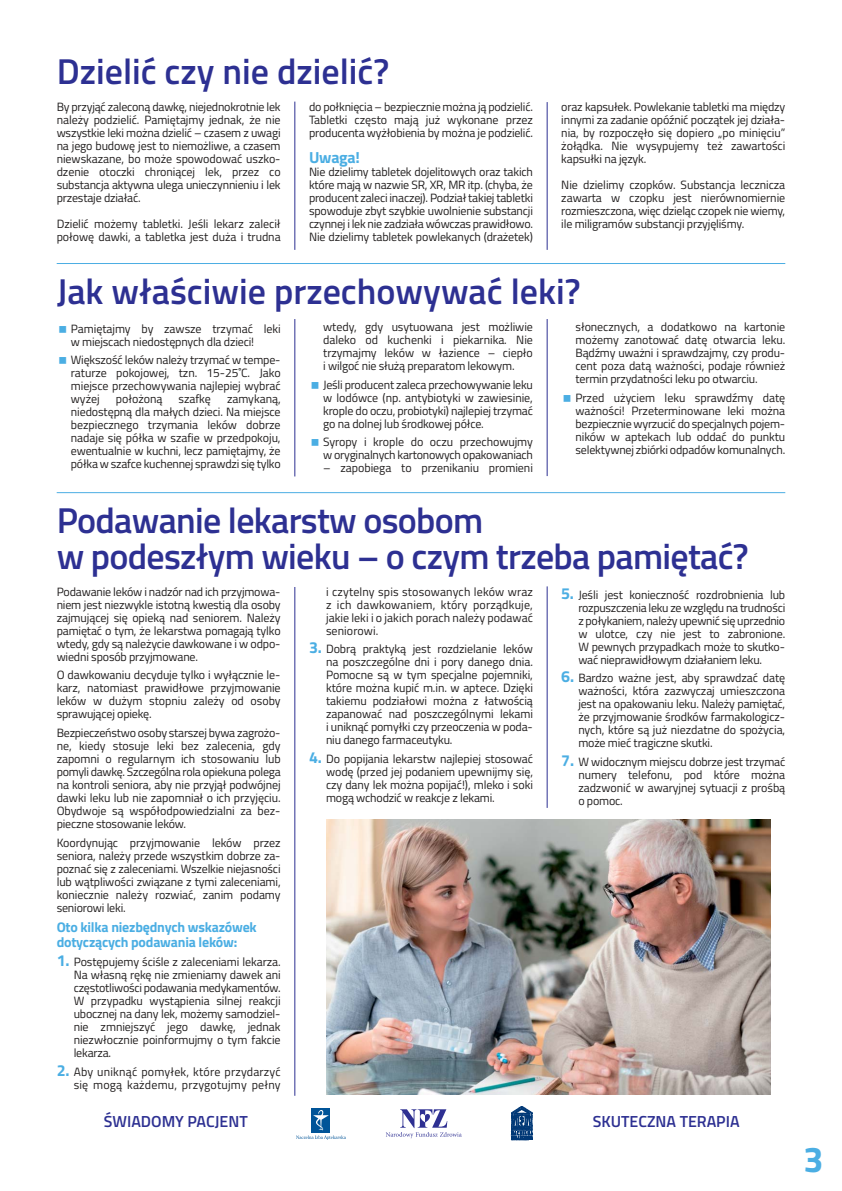
<style>
.page{position:relative;width:842px;height:1191px;background:#fff}
.page>*{position:absolute;margin:0;border:0;box-sizing:border-box;transform-origin:0 0}
.t1{font:600 36px/36px "Titillium";letter-spacing:-.02em;color:#2d3092}
.t2{font:600 36px "Titillium";color:#2d3092}
.t3{font:700 36px "Titillium";color:#4baee3}
.t4{font:600 16px "Titillium";color:#2d3092}
.t5{font:700 16px "Titillium";letter-spacing:-.015em;color:#4baee3}
.t6{font:700 14px/15px "Titillium";letter-spacing:-.015em;color:#4baee3}
.t7{font:12px/13px "Titillium";letter-spacing:-.015em;color:#221f1f;text-align:justify}
.t8{font:12px/13px "Titillium";letter-spacing:.015em;color:#221f1f;text-align:right}
.s1{font-weight:700;font-size:16px;color:#4baee3}
</style>
<div class="page">
<img style="left:326px;top:819px;width:445px;height:275px">
<hr style="left:294px;top:102px;width:1px;height:148px;background:#2d3092">
<hr style="left:547px;top:102px;width:1px;height:148px;background:#2d3092">
<hr style="left:294px;top:319px;width:1px;height:157px;background:#2d3092">
<hr style="left:547px;top:319px;width:1px;height:157px;background:#2d3092">
<hr style="left:294px;top:587px;width:1px;height:508px;background:#2d3092">
<hr style="left:547px;top:586px;width:1px;height:222px;background:#2d3092">
<hr style="left:57px;top:263px;width:728px;height:1px;background:#4baee3">
<hr style="left:57px;top:492px;width:728px;height:1px;background:#4baee3">
<svg style="left:386px;top:1109px;width:76px;height:29px"></svg>
<div style="left:312px;top:1107px;width:18px;height:25px;background:#005498"></div>
<svg style="left:296px;top:1110px;width:50px;height:29px"></svg>
<div style="left:511px;top:1106px;width:22px;height:34px;background:#003876"></div>
<svg style="left:511px;top:1106px;width:22px;height:33px"></svg>
<h1 class="t2" style="left:57px;top:58px;width:334px">Dzielić czy nie dzielić?</h1>
<p class="t7" style="left:57px;top:102px;width:225px">By przyjąć zaleconą dawkę, niejednokrotnie lek należy podzielić. Pamiętajmy jednak, że nie wszystkie leki można dzielić – czasem z uwagi na jego budowę jest to niemożliwe, a czasem niewskazane, bo może spowodować uszko - dze nie otoczki chroniącej lek, przez co substancja aktywna ulega unieczynnieniu i lek przestaje działać.</p>
<p class="t7" style="left:57px;top:219px;width:225px">Dzielić możemy tabletki. Jeśli lekarz zalecił połowę dawki, a tabletka jest duża i trudna</p>
<p class="t7" style="left:309px;top:102px;width:225px">do połknięcia – bezpiecznie można ją podzielić.<br>Tabletki często mają już wykonane przez producenta wyżłobienia by można je podzielić.</p>
<h2 class="t5" style="left:309px;top:152px;width:52px">Uwaga!</h2>
<p class="t7" style="left:309px;top:167px;width:225px">Nie dzielimy tabletek dojelitowych oraz takich które mają w nazwie SR, XR, MR itp. (chyba, że producent zaleci inaczej). Podział takiej tabletki spowoduje zbyt szybkie uwolnienie substancji czynnej i lek nie zadziała wówczas prawidłowo.<br>Nie dzielimy tabletek powlekanych (drażetek)</p>
<p class="t7" style="left:561px;top:102px;width:225px">oraz kapsułek. Powlekanie tabletki ma między innymi za zadanie opóźnić początek jej dzia ła - nia, by rozpoczęło się dopiero „po minięciu” żołądka. Nie wysypujemy też zawartości kapsułki na język.</p>
<p class="t7" style="left:561px;top:180px;width:225px">Nie dzielimy czopków. Substancja lecznicza zawarta w czopku jest nierównomiernie rozmieszczona, więc dzieląc czopek nie wiemy, ile miligramów substancji przyjęliśmy.</p>
<h1 class="t2" style="left:57px;top:278px;width:525px">Jak właściwie przechowywać leki?</h1>
<p class="t7" style="left:71px;top:323px;width:211px">Pamiętajmy by zawsze trzymać leki w miejscach niedostępnych dla dzieci!</p>
<p class="t7" style="left:71px;top:355px;width:211px">Większość leków należy trzymać w tem pe - ra tu rze pokojowej, tzn. 15-25˚C. Jako miejsce przechowywania najlepiej wybrać wyżej</p>
<p class="t7" style="left:116px;top:394px;width:48px">położoną</p>
<p class="t7" style="left:179px;top:394px;width:34px">szafkę</p>
<p class="t7" style="left:71px;top:394px;width:211px;text-indent:156px">zamykaną, niedostępną dla małych dzieci. Na miejsce bezpiecznego trzymania leków dobrze nadaje się półka w szafie w przedpokoju, ewentualnie w kuchni, lecz pamiętajmy, że półka w szafce kuchennej sprawdzi się tylko</p>
<p class="t7" style="left:323px;top:322px;width:211px">wtedy, gdy usytuowana jest możliwie daleko od kuchenki i piekarnika. Nie trzymajmy leków w łazience – ciepło i wilgoć nie służą preparatom lekowym.</p>
<p class="t7" style="left:323px;top:379px;width:211px">Jeśli producent zaleca przechowywanie leku w lodówce (np. antybiotyki w zawiesinie, krople do oczu, probiotyki) najlepiej trzymać go na dolnej lub środkowej półce.</p>
<p class="t7" style="left:323px;top:437px;width:211px">Syropy i krople do oczu przechowujmy w oryginalnych kartonowych opakowaniach</p>
<p class="t7" style="left:323px;top:463px;width:211px">– zapobiega to przenikaniu promieni</p>
<p class="t7" style="left:575px;top:322px;width:211px">słonecznych, a dodatkowo na kartonie możemy zanotować datę otwarcia leku.<br>Bądźmy uważni i sprawdzajmy, czy pro du - cent poza datą ważności, podaje również termin przydatności leku po otwarciu.</p>
<p class="t7" style="left:575px;top:392px;width:211px">Przed użyciem leku sprawdźmy datę ważności! Przeterminowane leki można bezpiecznie wyrzucić do specjalnych po jem - ni ków w aptekach lub oddać do punktu selektywnej zbiórki odpadów komunalnych.</p>
<h1 class="t1" style="left:57px;top:506px;width:694px">Podawanie lekarstw osobom<br>w podeszłym wieku – o czym trzeba pamiętać?</h1>
<p class="t7" style="left:57px;top:586px;width:225px">Podawanie leków i nadzór nad ich przyj mo wa - niem jest niezwykle istotną kwestią dla osoby zajmującej się opieką nad seniorem. Należy pamiętać o tym, że lekarstwa pomagają tylko wtedy, gdy są należycie dawkowane i w od po - wied ni sposób przyjmowane.</p>
<p class="t7" style="left:57px;top:670px;width:225px">O dawkowaniu decyduje tylko i wyłącznie le - karz, natomiast prawidłowe przyjmowanie leków w dużym stopniu zależy od osoby sprawującej opiekę.</p>
<p class="t7" style="left:57px;top:727px;width:225px">Bezpieczeństwo osoby starszej bywa za gro żo - ne, kiedy stosuje leki bez zalecenia, gdy zapomni o regularnym ich stosowaniu lub pomyli dawkę. Szczególna rola opiekuna polega na kontroli seniora, aby nie przyjął podwójnej dawki leku lub nie zapomniał o ich przyjęciu.<br>Obydwoje są współodpowiedzialni za bez - piecz ne stosowanie leków.</p>
<p class="t7" style="left:57px;top:837px;width:225px">Koordynując przyjmowanie leków przez seniora, należy przede wszystkim dobrze za - po znać się z zaleceniami. Wszelkie niejasności lub wątpliwości związane z tymi zaleceniami, koniecznie należy rozwiać, zanim podamy seniorowi leki.</p>
<p class="t6" style="left:57px;top:921px;width:202px">Oto kilka niezbędnych wskazówek dotyczących podawania leków:</p>
<p class="t7" style="left:74px;top:956px;width:208px;text-indent:-17px"><span class="s1">1.</span> Postępujemy ściśle z zaleceniami lekarza.<br>Na własną rękę nie zmieniamy dawek ani częstotliwości podawania medykamentów.<br>W przypadku wystąpienia silnej reakcji ubocznej na dany lek, możemy sa mo dziel - nie zmniejszyć jego dawkę, jednak niezwłocznie poinformujmy o tym fakcie lekarza.</p>
<p class="t8" style="left:57px;top:1066px;width:225px"><span class="s1">2.</span> Aby uniknąć pomyłek, które przydarzyć się mogą każdemu, przygotujmy pełny</p>
<p class="t7" style="left:326px;top:586px;width:208px">i czy tel ny spis stosowanych leków wraz z ich dawkowaniem, który porządkuje, jakie leki i o jakich porach należy podawać seniorowi.</p>
<p class="t7" style="left:326px;top:644px;width:208px;text-indent:-17px"><span class="s1">3.</span> Dobrą praktyką jest rozdzielanie leków na poszczególne dni i pory danego dnia.<br>Pomocne są w tym specjalne pojemniki, które można kupić m.in. w aptece. Dzięki takiemu podziałowi można z łatwością zapanować nad poszczególnymi lekami i uniknąć pomyłki czy przeoczenia w po da - niu danego farmaceutyku.</p>
<p class="t7" style="left:326px;top:753px;width:208px;text-indent:-17px"><span class="s1">4.</span> Do popijania lekarstw najlepiej stosować wodę (przed jej podaniem upewnijmy się, czy dany lek można popijać!), mleko i soki mogą wchodzić w reakcje z lekami.</p>
<p class="t7" style="left:578px;top:589px;width:208px;text-indent:-17px"><span class="s1">5.</span> Jeśli jest konieczność rozdrobnienia lub rozpuszczenia leku ze względu na trudności z połykaniem, należy upewnić się uprzednio w ulotce, czy nie jest to zabronione.<br>W pewnych przypadkach może to skut ko - wać nieprawidłowym działaniem leku.</p>
<p class="t7" style="left:578px;top:673px;width:208px;text-indent:-17px"><span class="s1">6.</span> Bardzo ważne jest, aby sprawdzać datę ważności, która zazwyczaj umieszczona jest na opakowaniu leku. Należy pamiętać, że przyjmowanie środków far ma ko lo gicz - nych, które są już niezdatne do spożycia, może mieć tragiczne skutki.</p>
<p class="t7" style="left:578px;top:756px;width:208px;text-indent:-17px"><span class="s1">7.</span> W widocznym miejscu dobrze jest trzymać numery telefonu, pod które można zadzwonić w awaryjnej sytuacji z prośbą o pomoc.</p>
<h2 class="t4" style="left:104px;top:1115px;width:145px">ŚWIADOMY PACJENT</h2>
<h2 class="t4" style="left:593px;top:1115px;width:148px">SKUTECZNA TERAPIA</h2>
<h1 class="t3" style="left:803px;top:1145px;width:22px">3</h1>
</div>
